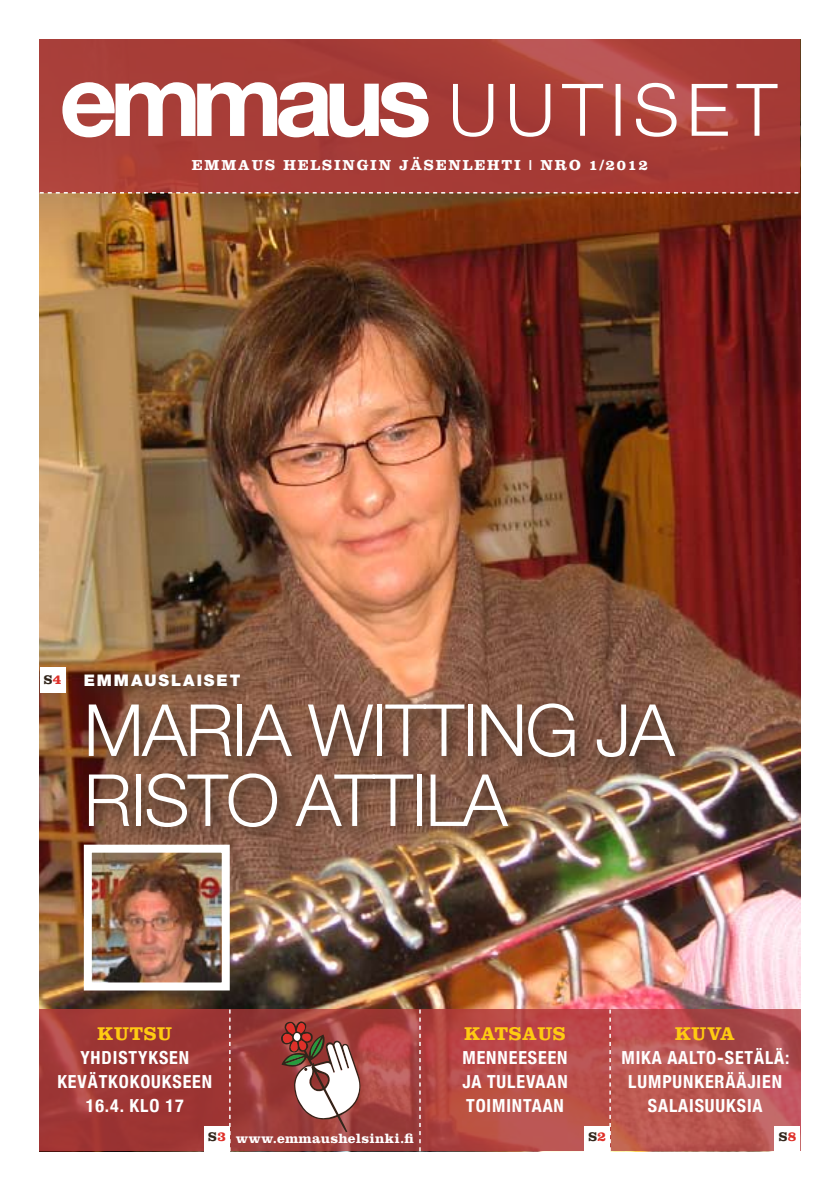
<style>
.page{position:relative;width:840px;height:1191px;background:#fff}
.page>*{position:absolute;margin:0;border:0;box-sizing:border-box;transform-origin:0 0}
.t1{font:300 72px/70px "Helvetica Neue";letter-spacing:-.025em;color:#fff}
.t2{font:700 19.2px "Clarendon";letter-spacing:.025em;color:#ffcb12}
.t3{font:700 condensed 18px/24px "Helvetica Neue";letter-spacing:.05em;color:#fff;text-align:center}
.t4{font:900 16px "Helvetica Neue";letter-spacing:.12em;color:#fff}
.t5{font:700 15px "Clarendon";letter-spacing:.12em;color:#fff}
.t6{font:700 14px "Clarendon";letter-spacing:.015em;color:#fff}
.t7{font:700 13px "Clarendon";color:#31251a}
.s1{font-size:14px;color:#df3029}
</style>
<div class="page">
<img style="left:40px;top:193px;width:759px;height:816px">
<svg style="left:40px;top:40px;width:759px;height:153px;background:#a83e38"></svg>
<svg style="left:40px;top:192px;width:757px;height:2px"></svg>
<svg style="left:40px;top:1009px;width:189px;height:142px;background:#a03836"></svg>
<svg style="left:230px;top:1009px;width:189px;height:142px;background:#a2413f"></svg>
<svg style="left:420px;top:1009px;width:189px;height:142px;background:#b84c48"></svg>
<svg style="left:610px;top:1009px;width:189px;height:142px;background:#b85553"></svg>
<svg style="left:229px;top:1009px;width:1px;height:116px"></svg>
<svg style="left:609px;top:1009px;width:1px;height:117px"></svg>
<div style="left:204px;top:1125px;width:26px;height:26px;background:#fff"></div>
<div style="left:584px;top:1125px;width:25px;height:26px;background:#fff"></div>
<div style="left:774px;top:1125px;width:25px;height:26px;background:#fff"></div>
<svg style="left:419px;top:1009px;width:1px;height:142px"></svg>
<svg style="left:281px;top:1021px;width:79px;height:111px"></svg>
<div style="left:40px;top:667px;width:25px;height:25px;background:#fff"></div>
<div style="left:79px;top:669px;width:611px;height:174px;background:#31251a;opacity:.75"></div>
<img style="left:93px;top:853px;width:128px;height:128px">
<div style="left:84px;top:844px;width:146px;height:146px;border:8px solid #fff"></div>
<svg style="left:62px;top:82px;width:366px;height:55px"></svg>
<svg style="left:452px;top:83px;width:325px;height:54px"></svg>
<p class="t5" style="left:192px;top:155px;width:457px">EMMAUS HELSINGIN JÄSENLEHTI | NRO 1/2012</p>
<p class="t7" style="left:44px;top:672px;width:19px">S<span class="s1">4</span></p>
<p class="t4" style="left:84px;top:670px;width:158px">EMMAUSLAISET</p>
<h1 class="t1" style="left:84px;top:694px;width:592px">MARIA WITTING JA<br>RISTO ATTILA</h1>
<p class="t2" style="left:98px;top:1021px;width:76px">KUTSU</p>
<p class="t3" style="left:57px;top:1045px;width:156px">YHDISTYKSEN<br>KEVÄTKOKOUKSEEN<br>16.4. KLO 17</p>
<p class="t2" style="left:464px;top:1021px;width:100px">KATSAUS</p>
<p class="t3" style="left:462px;top:1045px;width:107px;text-align:justify">MENNEESEEN JA TULEVAAN TOIMINTAAN</p>
<p class="t2" style="left:674px;top:1021px;width:61px">KUVA</p>
<p class="t3" style="left:621px;top:1045px;width:169px">MIKA AALTO-SETÄLÄ:<br>LUMPUNKERÄÄJIEN<br>SALAISUUKSIA</p>
<p class="t7" style="left:208px;top:1129px;width:19px">S<span class="s1">3</span></p>
<p class="t7" style="left:588px;top:1129px;width:19px">S<span class="s1">2</span></p>
<p class="t7" style="left:778px;top:1129px;width:19px">S<span class="s1">8</span></p>
<p class="t6" style="left:236px;top:1129px;width:179px">WWW.EMMAUSHELSINKI.FI</p>
</div>
